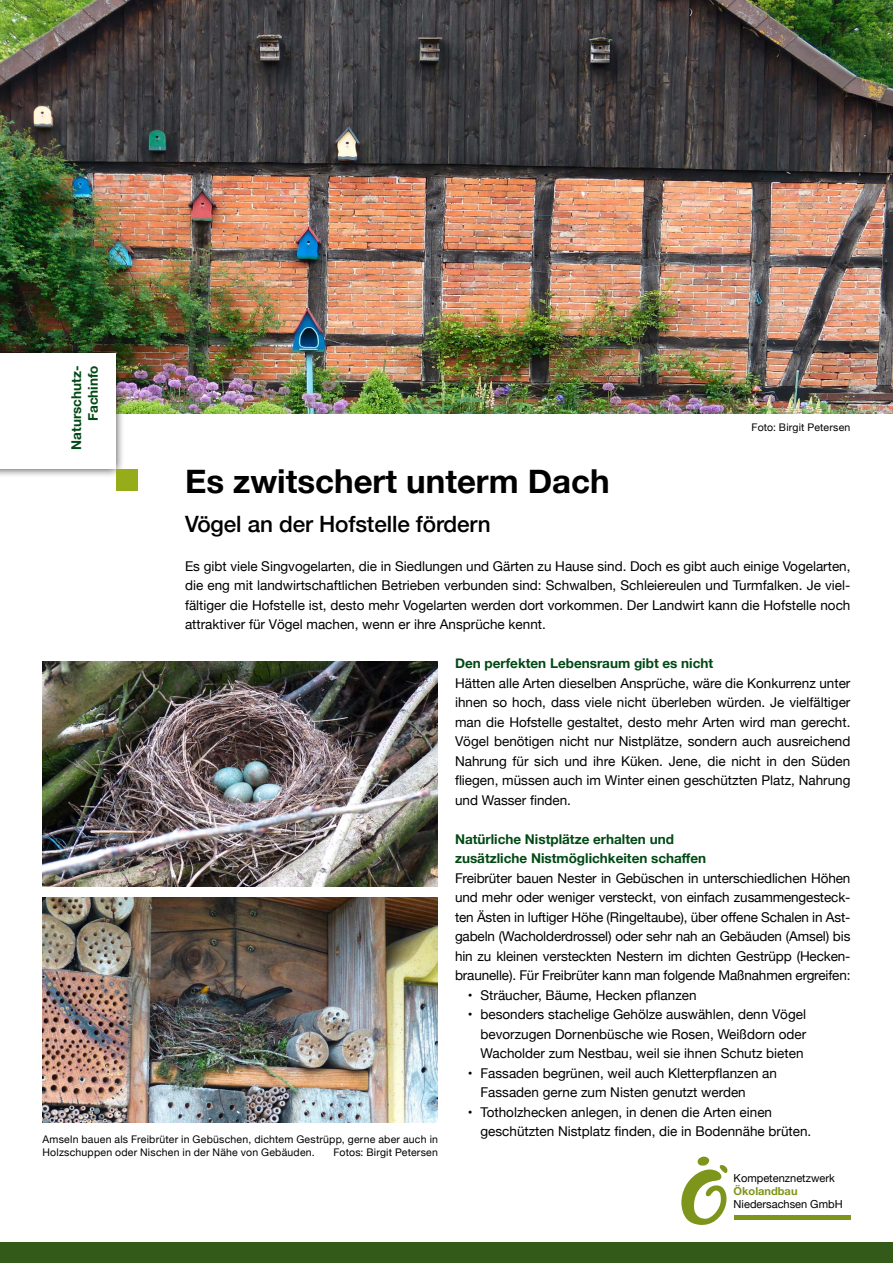
<style>
.page{position:relative;width:893px;height:1263px;background:#fff}
.page>*{position:absolute;margin:0;border:0;box-sizing:border-box;transform-origin:0 0}
.t1{font:700 33px "Helvetica Neue";color:#000}
.t2{font:500 22.5px "Helvetica Neue";letter-spacing:-.005em;color:#000}
.t3{font:13.5px/19.5px "Helvetica Neue";color:#000;text-align:justify}
.t4{font:700 13.5px/19.5px "Helvetica Neue";color:#004914}
.t5{font:11.1px "Helvetica Neue";color:#000}
.t6{font:700 11.1px "Helvetica Neue";color:#7e951c}
.t7{font:10.5px/13.5px "Helvetica Neue";letter-spacing:.02em;color:#000}
</style>
<div class="page">
<img style="left:0;top:0;width:893px;height:413px">
<div style="left:0;top:1242px;width:893px;height:21px;background:#335a19"></div>
<div style="left:0;top:344px;width:125px;height:134px;background:#000;opacity:.75"></div>
<div style="left:0;top:353px;width:116px;height:116px;background:#fff"></div>
<img style="left:43px;top:897px;width:395px;height:225px">
<img style="left:43px;top:661px;width:395px;height:225px">
<div style="left:734px;top:1215px;width:116px;height:5px;background:#7e951c"></div>
<svg style="left:681px;top:1156px;width:47px;height:69px"></svg>
<div style="left:116px;top:469px;width:21px;height:21px;background:#96ac19"></div>
<p class="t4" style="left:68px;top:449px;width:86px;line-height:16.5px;text-align:right;rotate:-90deg">Naturschutz-<br>Fachinfo</p>
<h1 class="t1" style="left:185px;top:455px;width:426px">Es zwitschert unterm Dach</h1>
<h2 class="t2" style="left:185px;top:506px;width:307px">Vögel an der Hofstelle fördern</h2>
<p class="t7" style="left:752px;top:421px;width:100px">Foto: Birgit Petersen</p>
<p class="t3" style="left:185px;top:557px;width:667px">Es gibt viele Singvogelarten, die in Siedlungen und Gärten zu Hause sind. Doch es gibt auch einige Vogelarten, die eng mit landwirtschaftlichen Betrieben verbunden sind: Schwalben, Schleiereulen und Turmfalken. Je viel&shy;fältiger die Hofstelle ist, desto mehr Vogelarten werden dort vorkommen. Der Landwirt kann die Hofstelle noch attraktiver für Vögel machen, wenn er ihre Ansprüche kennt.</p>
<p class="t7" style="left:43px;top:1133px;width:397px">Amseln bauen als Freibrüter in Gebüschen, dichtem Gestrüpp, gerne aber auch in<br>Holzschuppen oder Nischen in der Nähe von Gebäuden.</p>
<p class="t7" style="left:334px;top:1146px;width:106px">Fotos: Birgit Petersen</p>
<p class="t4" style="left:455px;top:654px;width:260px">Den perfekten Lebensraum gibt es nicht</p>
<p class="t3" style="left:455px;top:674px;width:397px">Hätten alle Arten dieselben Ansprüche, wäre die Konkurrenz unter ihnen so hoch, dass viele nicht überleben würden. Je vielfältiger man die Hofstelle gestaltet, desto mehr Arten wird man gerecht.<br>Vögel benötigen nicht nur Nistplätze, sondern auch ausreichend Nahrung für sich und ihre Küken. Jene, die nicht in den Süden fliegen, müssen auch im Winter einen geschützten Platz, Nahrung und Wasser finden.</p>
<p class="t4" style="left:455px;top:830px;width:253px">Natürliche Nistplätze erhalten und zusätzliche Nistmöglichkeiten schaffen</p>
<p class="t3" style="left:455px;top:869px;width:397px">Freibrüter bauen Nester in Gebüschen in unterschiedlichen Höhen und mehr oder weniger versteckt, von einfach zusammengesteck&shy;ten Ästen in luftiger Höhe (Ringeltaube), über offene Schalen in Ast&shy;gabeln (Wacholderdrossel) oder sehr nah an Gebäuden (Amsel) bis hin zu kleinen versteckten Nestern im dichten Gestrüpp (Hecken&shy;braunelle). Für Freibrüter kann man folgende Maßnahmen ergreifen:</p>
<p class="t3" style="left:468px;top:986px;width:230px">• Sträucher, Bäume, Hecken pflanzen</p>
<p class="t3" style="left:480px;top:1005px;width:327px;text-indent:-13px">• besonders stachelige Gehölze auswählen, denn Vögel bevorzugen Dornenbüsche wie Rosen, Weißdorn oder Wacholder zum Nestbau, weil sie ihnen Schutz bieten</p>
<p class="t3" style="left:480px;top:1064px;width:298px;text-indent:-13px">• Fassaden begrünen, weil auch Kletterpflanzen an<br>Fassaden gerne zum Nisten genutzt werden</p>
<p class="t3" style="left:480px;top:1103px;width:332px;text-indent:-13px">• Totholzhecken anlegen, in denen die Arten einen geschützten Nistplatz finden, die in Bodennähe brüten.</p>
<p class="t5" style="left:734px;top:1169px;width:103px">Kompetenznetzwerk</p>
<p class="t6" style="left:734px;top:1182px;width:65px">Ökolandbau</p>
<p class="t5" style="left:734px;top:1196px;width:111px">Niedersachsen GmbH</p>
</div>
